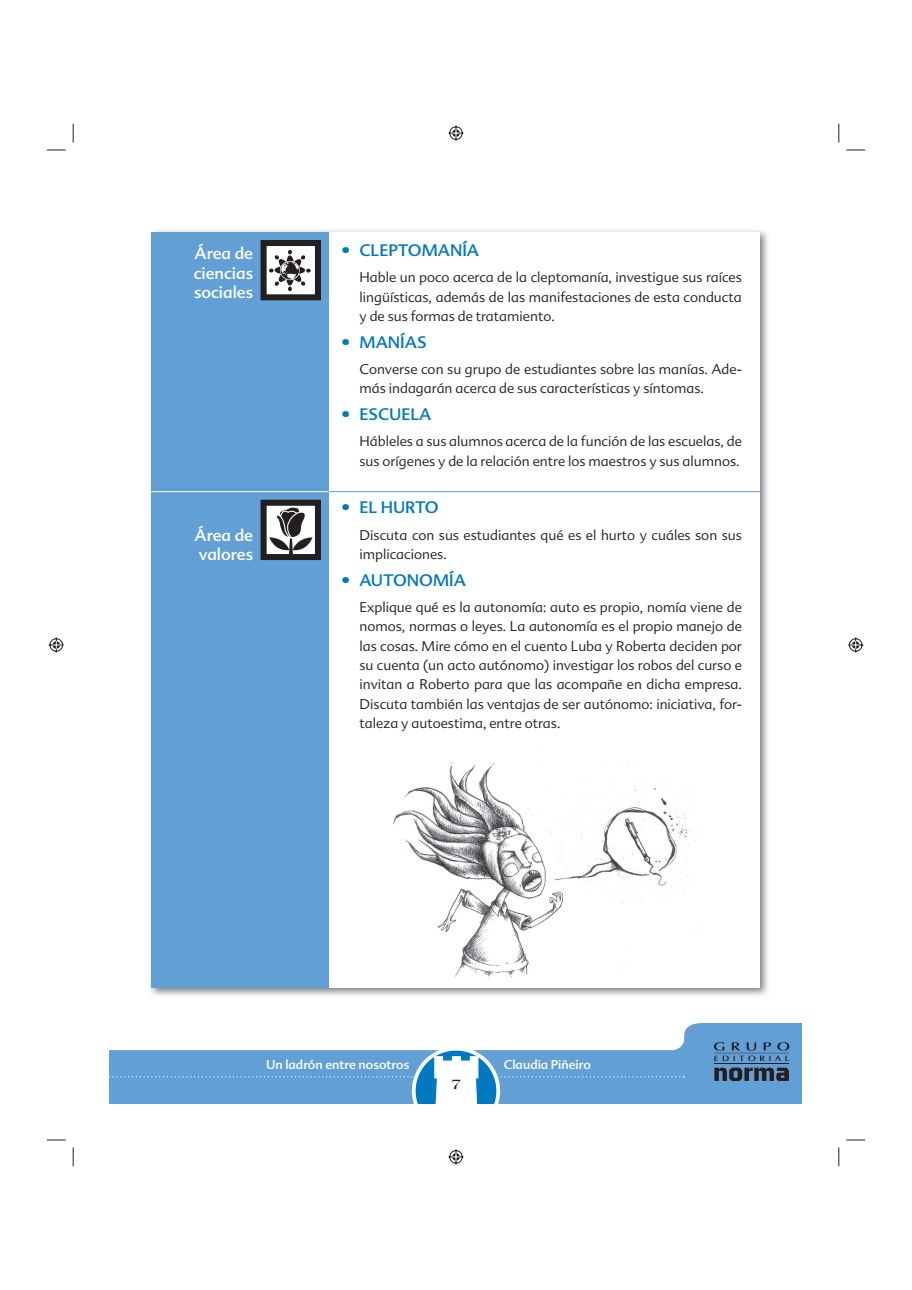
<style>
.page{position:relative;width:912px;height:1290px;background:#fff}
.page>*{position:absolute;margin:0;border:0;box-sizing:border-box;transform-origin:0 0}
.t1{font:16.25px "Advert";color:#0079c2}
.t2{font:16.25px/19.5px "Advert";color:#fff;text-align:justify}
.t3{font:700 15px "Americana Std";color:#231f20}
.t4{font:300 13.75px/19.4px "Advert";color:#231f20}
.t5{font:12.5px "Advert";color:#fff}
</style>
<div class="page">
<svg style="left:109px;top:1023px;width:693px;height:81px"></svg>
<svg style="left:413px;top:1049px;width:85px;height:84px"></svg>
<svg style="left:109px;top:1056px;width:575px;height:49px;background:#6da7d8"></svg>
<div style="left:73px;top:1105px;width:749px;height:53px;background:#fff"></div>
<hr style="left:714px;top:1063px;width:74px;height:1px;background:#231f20">
<svg style="left:714px;top:1068px;width:74px;height:13px"></svg>
<svg style="left:713px;top:1042px;width:76px;height:19px"></svg>
<img style="left:150px;top:230px;width:618px;height:766px">
<div style="left:152px;top:232px;width:607px;height:756px;background:#fff"></div>
<div style="left:151px;top:232px;width:177px;height:756px;background:#629fd5"></div>
<svg style="left:260px;top:240px;width:61px;height:60px;background:#918f90"></svg>
<svg style="left:260px;top:500px;width:61px;height:60px;background:#807e7f"></svg>
<hr style="left:329px;top:491px;width:430px;height:1px;background:#629fd5">
<hr style="left:151px;top:491px;width:178px;height:1px;background:#fff">
<img style="left:393px;top:751px;width:303px;height:228px">
<svg style="left:47px;top:149px;width:19px;height:2px"></svg>
<svg style="left:846px;top:149px;width:18px;height:2px"></svg>
<svg style="left:47px;top:1139px;width:19px;height:2px"></svg>
<svg style="left:846px;top:1139px;width:18px;height:2px"></svg>
<svg style="left:72px;top:124px;width:2px;height:18px"></svg>
<svg style="left:72px;top:1148px;width:2px;height:18px"></svg>
<svg style="left:838px;top:124px;width:1px;height:18px"></svg>
<svg style="left:838px;top:1148px;width:1px;height:18px"></svg>
<svg style="left:448px;top:125px;width:16px;height:16px"></svg>
<svg style="left:448px;top:1149px;width:16px;height:16px"></svg>
<svg style="left:48px;top:637px;width:16px;height:16px"></svg>
<svg style="left:848px;top:637px;width:16px;height:16px"></svg>
<p class="t2" style="left:194px;top:246px;width:61px">Área de ciencias sociales</p>
<p class="t2" style="left:194px;top:527px;width:60px">Área de valores</p>
<p class="t1" style="left:342px;top:244px;width:139px">• CLEPTOMANÍA</p>
<p class="t4" style="left:359px;top:269px;width:384px;text-align:justify">Hable un poco acerca de la cleptomanía, investigue sus raíces lingüísticas, además de las manifestaciones de esta conducta y de sus formas de tratamiento.</p>
<p class="t1" style="left:342px;top:336px;width:86px">• MANÍAS</p>
<p class="t4" style="left:359px;top:361px;width:384px">Converse con su grupo de estudiantes sobre las manías. Ade&shy;más indagarán acerca de sus características y síntomas.</p>
<p class="t1" style="left:342px;top:408px;width:91px">• ESCUELA</p>
<p class="t4" style="left:359px;top:433px;width:384px">Hábleles a sus alumnos acerca de la función de las escuelas, de sus orígenes y de la relación entre los maestros y sus alumnos.</p>
<p class="t1" style="left:342px;top:501px;width:98px">• EL HURTO</p>
<p class="t4" style="left:359px;top:526px;width:384px">Discuta con sus estudiantes qué es el hurto y cuáles son sus implicaciones.</p>
<p class="t1" style="left:342px;top:574px;width:126px">• AUTONOMÍA</p>
<p class="t4" style="left:359px;top:599px;width:384px;text-align:justify">Explique qué es la autonomía: auto es propio, nomía viene de nomos, normas o leyes. La autonomía es el propio manejo de las cosas. Mire cómo en el cuento Luba y Roberta deciden por su cuenta (un acto autónomo) investigar los robos del curso e invitan a Roberto para que las acompañe en dicha empresa.<br>Discuta también las ventajas de ser autónomo: iniciativa, for&shy;taleza y autoestima, entre otras.</p>
<p class="t5" style="left:266px;top:1059px;width:145px">Un ladrón entre nosotros</p>
<p class="t5" style="left:504px;top:1059px;width:88px">Claudia Piñeiro</p>
<p class="t3" style="left:451px;top:1079px;width:11px">7</p>
</div>
